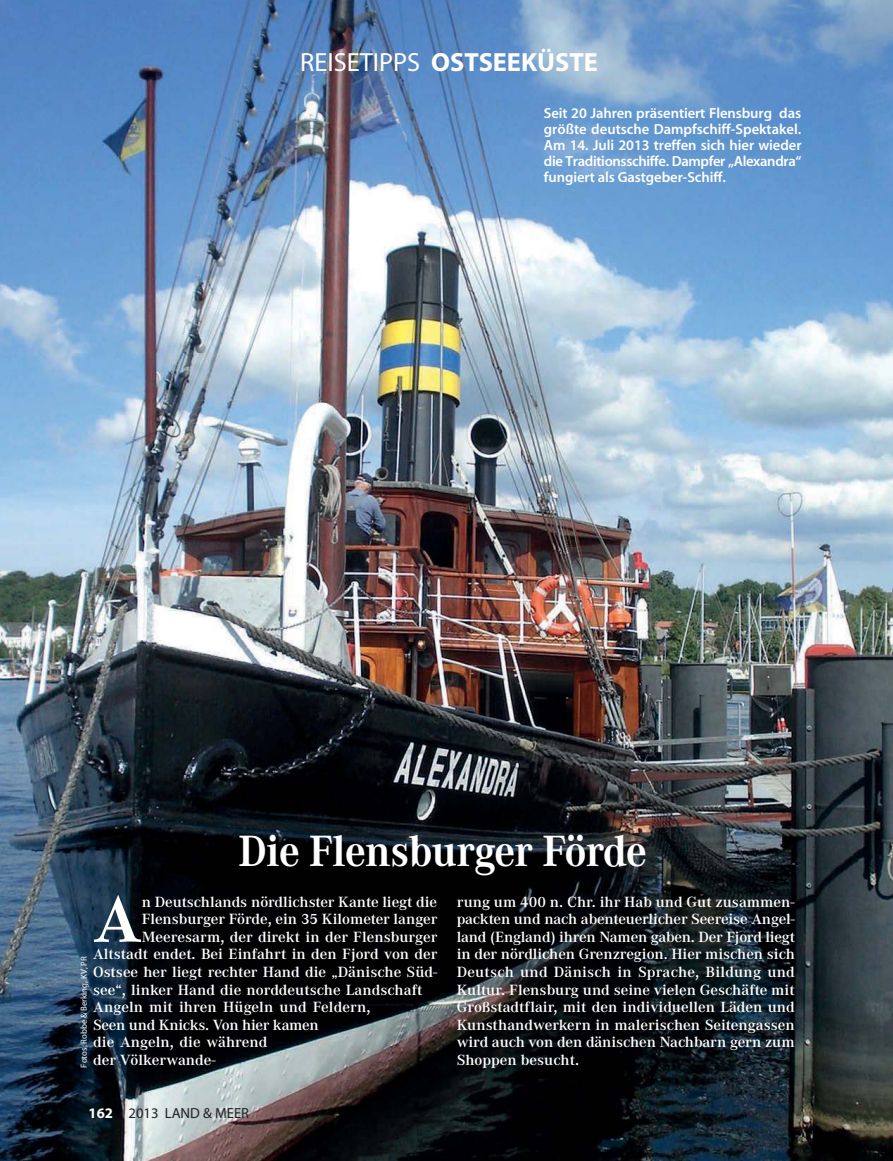
<style>
.page{position:relative;width:893px;height:1161px;background:#fff}
.page>*{position:absolute;margin:0;border:0;box-sizing:border-box;transform-origin:0 0}
.t1{font:700 68.1px "Corporate A";color:#fff;scale:1.05 1}
.t2{font:700 45.45px "Corporate A";letter-spacing:-.015em;color:#fff;scale:.95 1}
.t3{font:700 26.4px "Myriad";color:#fff}
.t4{font:600 15.45px/17.5px "Corporate A";color:#fff;text-align:justify;scale:1.05 1}
.t5{font:600 15.45px "Corporate A";letter-spacing:-.02em;color:#fff;scale:1.05 1}
.t6{font:14.7px/16px "Myriad MM 565 600";letter-spacing:-.005em;color:#fff;text-align:justify}
.t7{font:14.7px "Myriad";color:#231f20}
.t8{font:8.85px "Myriad MM 400 600";color:#fff}
.s1{font-weight:400}
.s2{font-weight:700;color:#fff}
</style>
<div class="page">
<img style="left:0;top:0;width:893px;height:1161px">
<h3 class="t3" style="left:300px;top:53px;width:299px"><span class="s1">REISETIPPS</span> OSTSEEKÜSTE</h3>
<p class="t6" style="left:544px;top:106px;width:259px">Seit 20 Jahren präsentiert Flensburg das größte deutsche Dampfschiff-Spektakel.<br>Am 14. Juli 2013 treffen sich hier wieder die Traditionsschiffe. Dampfer „Alexandra“ fungiert als Gastgeber-Schiff.</p>
<h2 class="t2" style="left:238px;top:833px;width:431px">Die Flensburger Förde</h2>
<h1 class="t1" style="left:93px;top:893px;width:48px">A</h1>
<p class="t4" style="left:142px;top:894px;width:283px">n Deutschlands nördlichster Kante liegt die</p>
<p class="t4" style="left:142px;top:912px;width:283px">Flensburger Förde, ein 35 Kilometer langer</p>
<p class="t4" style="left:142px;top:929px;width:283px">Meeresarm, der direkt in der Flensburger</p>
<p class="t4" style="left:93px;top:947px;width:329px">Altstadt endet. Bei Einfahrt in den Fjord von der</p>
<p class="t4" style="left:93px;top:964px;width:329px">Ostsee her liegt rechter Hand die „Dänische Süd-</p>
<p class="t4" style="left:93px;top:982px;width:315px">see“, linker Hand die norddeutsche Landschaft</p>
<p class="t4" style="left:93px;top:1000px;width:266px">Angeln mit ihren Hügeln und Feldern,</p>
<p class="t5" style="left:93px;top:1019px;width:216px">Seen und Knicks. Von hier kamen</p>
<p class="t4" style="left:93px;top:1035px;width:167px">die Angeln, die während</p>
<p class="t4" style="left:93px;top:1052px;width:118px">der Völkerwande-</p>
<p class="t8" style="left:80px;top:1068px;width:113px;rotate:-90deg">Fotos: Robbe &amp; Berking, KV, PR</p>
<p class="t7" style="left:89px;top:1108px;width:162px"><span class="s2">162</span> 2013 LAND &amp; MEER</p>
<p class="t4" style="left:457px;top:894px;width:324px">rung um 400 n. Chr. ihr Hab und Gut zusammen&shy;packten und nach abenteuerlicher Seereise Angel&shy;land (England) ihren Namen gaben. Der Fjord liegt in der nördlichen Grenzregion. Hier mischen sich Deutsch und Dänisch in Sprache, Bildung und Kultur. Flensburg und seine vielen Geschäfte mit Großstadtflair, mit den individuellen Läden und Kunsthandwerkern in malerischen Seitengassen wird auch von den dänischen Nachbarn gern zum Shoppen besucht.</p>
</div>
